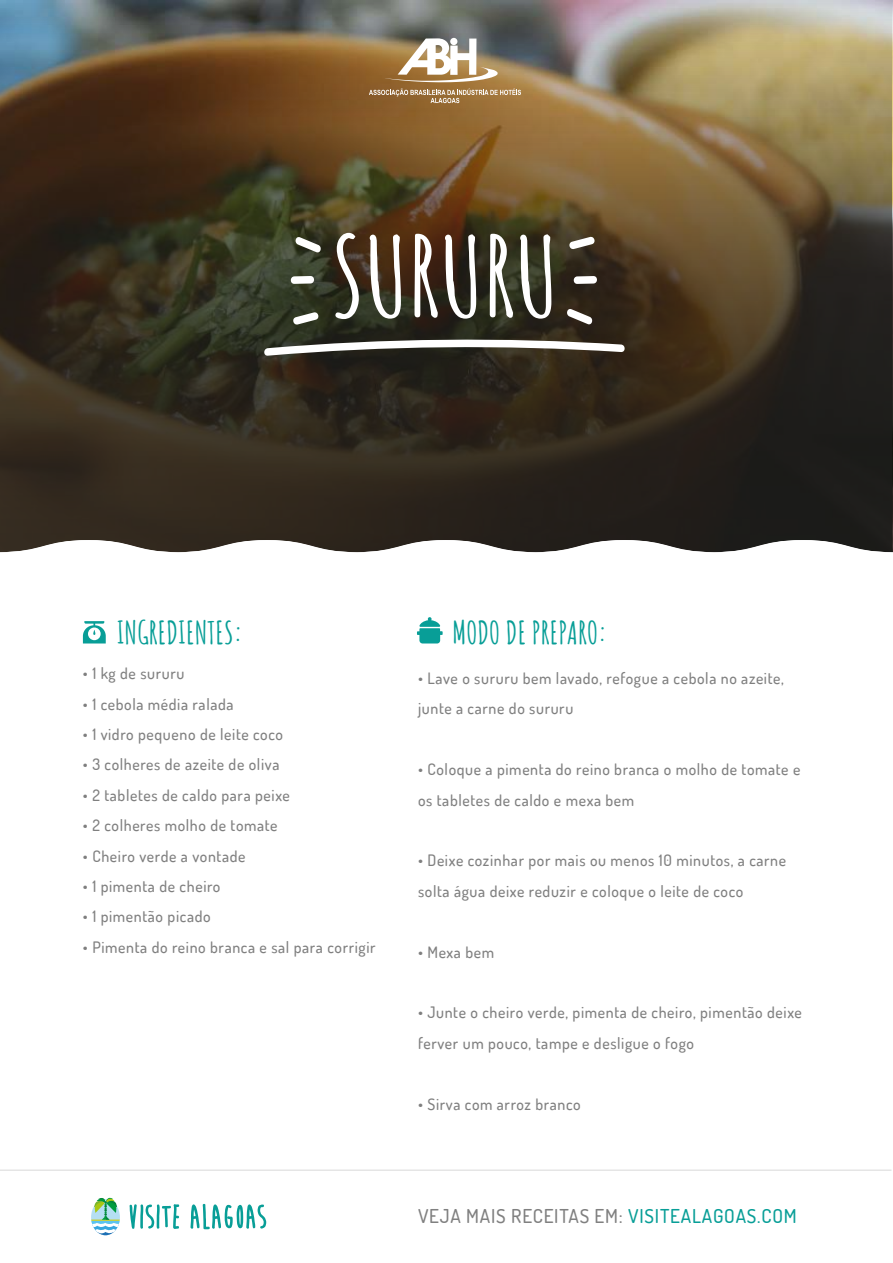
<style>
.page{position:relative;width:893px;height:1263px;background:#fff}
.page>*{position:absolute;margin:0;border:0;box-sizing:border-box;transform-origin:0 0}
.t1{font:700 109.05px "Amatic SC";color:#fff}
.t2{font:700 30.9px "Amatic SC";color:#089e97}
.t3{font:500 19.05px "Dosis";letter-spacing:.04em;color:#808080}
.t4{font:500 15.75px/30.5px "Dosis";letter-spacing:.04em;color:#7f7f7f}
.s1{color:#089e97}
</style>
<div class="page">
<img style="left:0;top:0;width:891px;height:540px">
<svg style="left:263px;top:337px;width:363px;height:19px"></svg>
<svg style="left:294px;top:235px;width:29px;height:19px"></svg>
<svg style="left:290px;top:276px;width:25px;height:8px"></svg>
<svg style="left:291px;top:311px;width:29px;height:15px"></svg>
<svg style="left:565px;top:307px;width:29px;height:19px"></svg>
<svg style="left:572px;top:276px;width:26px;height:8px"></svg>
<svg style="left:567px;top:236px;width:30px;height:14px"></svg>
<hr style="left:0;top:1170px;width:891px;height:1px;background:#d8d8d8">
<svg style="left:83px;top:621px;width:23px;height:22px"></svg>
<svg style="left:0;top:540px;width:893px;height:13px"></svg>
<svg style="left:417px;top:617px;width:26px;height:26px"></svg>
<svg style="left:384px;top:38px;width:114px;height:44px"></svg>
<div style="left:450px;top:38px;width:7px;height:7px;background:#fff;border-radius:50%"></div>
<svg style="left:369px;top:88px;width:152px;height:15px;background:#aa8659"></svg>
<svg style="left:91px;top:1197px;width:29px;height:38px"></svg>
<svg style="left:129px;top:1204px;width:50px;height:25px"></svg>
<svg style="left:191px;top:1204px;width:75px;height:25px"></svg>
<h1 class="t1" style="left:331px;top:192px;width:229px">SURURU</h1>
<h2 class="t2" style="left:117px;top:608px;width:127px">INGREDIENTES:</h2>
<p class="t4" style="left:83px;top:658px;width:103px">• 1 kg de sururu</p>
<p class="t4" style="left:83px;top:688px;width:152px">• 1 cebola média ralada</p>
<p class="t4" style="left:83px;top:719px;width:202px">• 1 vidro pequeno de leite coco</p>
<p class="t4" style="left:83px;top:749px;width:198px">• 3 colheres de azeite de oliva</p>
<p class="t4" style="left:83px;top:779px;width:208px">• 2 tabletes de caldo para peixe</p>
<p class="t4" style="left:83px;top:810px;width:196px">• 2 colheres molho de tomate</p>
<p class="t4" style="left:83px;top:840px;width:164px">• Cheiro verde a vontade</p>
<p class="t4" style="left:83px;top:871px;width:139px">• 1 pimenta de cheiro</p>
<p class="t4" style="left:83px;top:901px;width:129px">• 1 pimentão picado</p>
<p class="t4" style="left:83px;top:931px;width:294px">• Pimenta do reino branca e sal para corrigir</p>
<h2 class="t2" style="left:453px;top:608px;width:156px">MODO DE PREPARO:</h2>
<p class="t4" style="left:418px;top:663px;width:367px">• Lave o sururu bem lavado, refogue a cebola no azeite, junte a carne do sururu</p>
<p class="t4" style="left:418px;top:754px;width:384px">• Coloque a pimenta do reino branca o molho de tomate e os tabletes de caldo e mexa bem</p>
<p class="t4" style="left:418px;top:845px;width:370px">• Deixe cozinhar por mais ou menos 10 minutos, a carne solta água deixe reduzir e coloque o leite de coco</p>
<p class="t4" style="left:418px;top:936px;width:78px">• Mexa bem</p>
<p class="t4" style="left:418px;top:997px;width:385px">• Junte o cheiro verde, pimenta de cheiro, pimentão deixe ferver um pouco, tampe e desligue o fogo</p>
<p class="t4" style="left:418px;top:1088px;width:164px">• Sirva com arroz branco</p>
<p class="t3" style="left:418px;top:1203px;width:380px">VEJA MAIS RECEITAS EM: <span class="s1">VISITEALAGOAS.COM</span></p>
</div>
